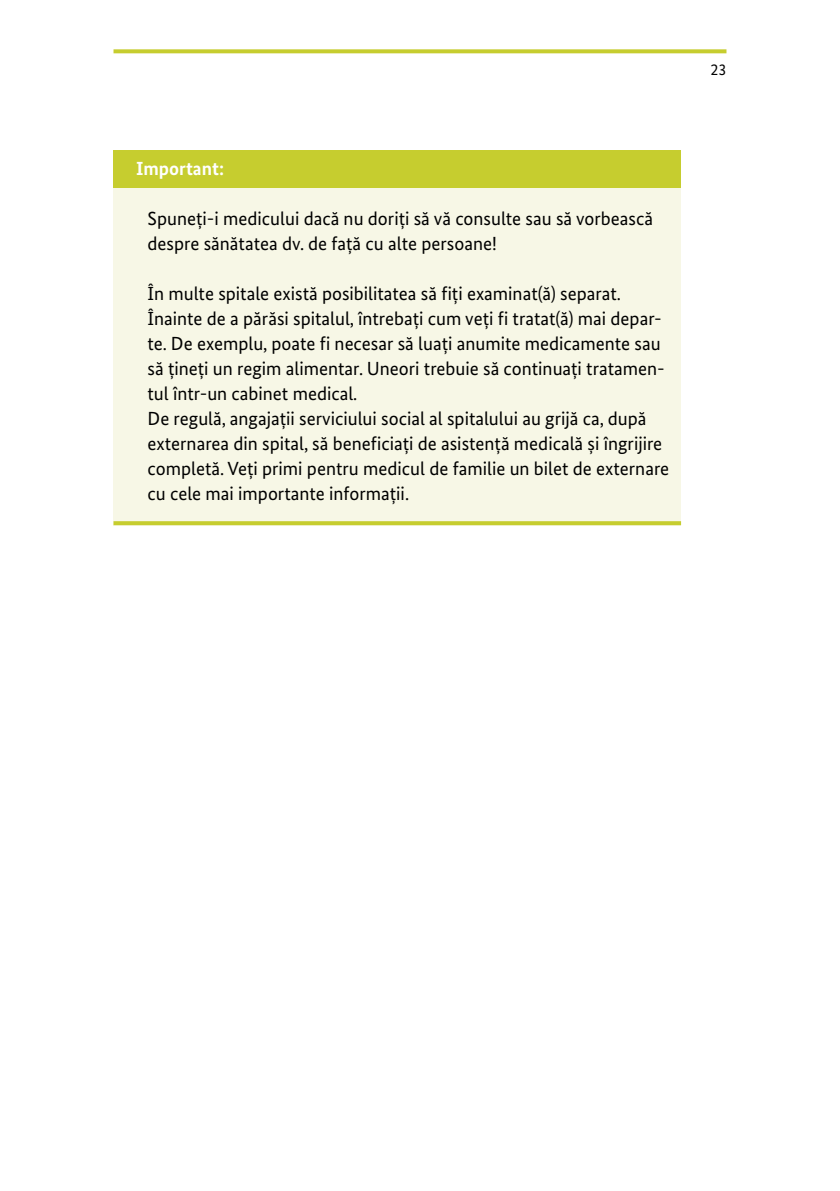
<style>
.page{position:relative;width:840px;height:1191px;background:#fff}
.page>*{position:absolute;margin:0;border:0;box-sizing:border-box;transform-origin:0 0}
.Kasten{font:19px/25px "Bundes Sans";color:#000}
.t1{font:700 19px "Bundes Sans";color:#fff}
.t2{font:16px "Bundes Sans";color:#000}
</style>
<div class="page">
<svg style="left:113px;top:49px;width:613px;height:4px;background:#cad140"></svg>
<div style="left:113px;top:175px;width:567px;height:350px;background:#f7f7e6"></div>
<svg style="left:113px;top:521px;width:567px;height:4px;background:#c8cf37"></svg>
<div style="left:113px;top:150px;width:567px;height:38px;background:#c6cd2f"></div>
<p class="t1" style="left:136px;top:157px;width:89px">Important:</p>
<p class="Kasten" style="left:147px;top:206px;width:506px">Spuneți-i medicului dacă nu doriți să vă consulte sau să vorbească despre sănătatea dv. de față cu alte persoane!</p>
<p class="Kasten" style="left:147px;top:281px;width:474px">În multe spitale există posibilitatea să fiți examinat(ă) separat.</p>
<p class="Kasten" style="left:147px;top:306px;width:518px">Înainte de a părăsi spitalul, întrebați cum veți fi tratat(ă) mai depar&shy;te. De exemplu, poate fi necesar să luați anumite medicamente sau să țineți un regim alimentar. Uneori trebuie să continuați tratamen&shy;tul într-un cabinet medical.</p>
<p class="Kasten" style="left:147px;top:406px;width:523px">De regulă, angajații serviciului social al spitalului au grijă ca, după externarea din spital, să beneficiați de asistență medicală și îngrijire completă. Veți primi pentru medicul de familie un bilet de externare cu cele mai importante informații.</p>
<p class="t2" style="left:710px;top:60px;width:17px">23</p>
</div>
